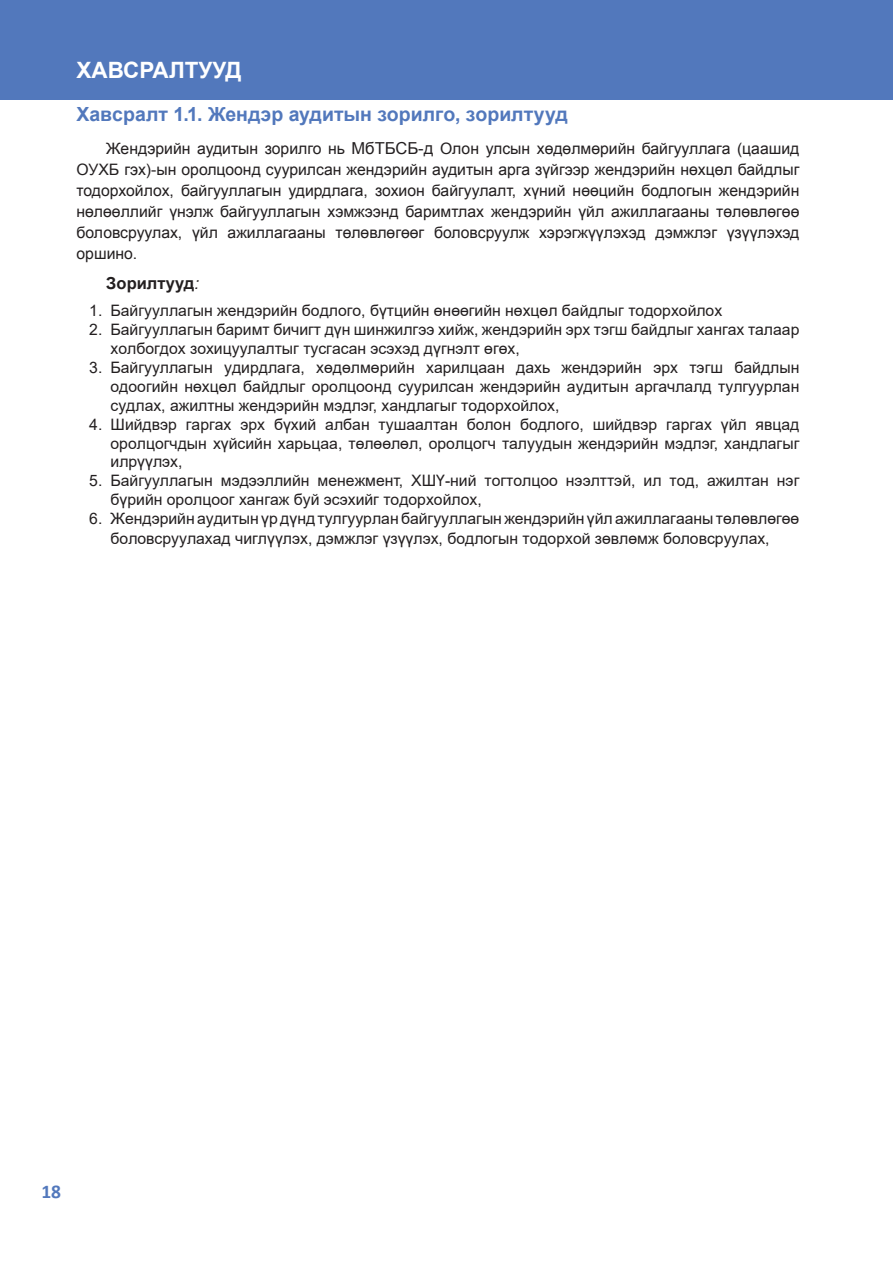
<style>
.page{position:relative;width:893px;height:1263px;background:#fff}
.page>*{position:absolute;margin:0;border:0;box-sizing:border-box;transform-origin:0 0}
.garchig{font:700 22.5px "Mogul Arial";color:#fff}
.Paragraph_Style_9{font:700 19.5px "Mogul Arial";color:#5278bc}
.t1{font:700 19.5px "Calibri";color:#5278bc}
.bold{font:700 16.5px "Mogul Arial";color:#231f20}
.t2{font:15.75px/18.9px "Arial";color:#231f20}
.text{font:15.75px/21px "Mogul Arial";color:#231f20;text-align:justify}
.s1{font-size:16.5px}
.s2{font-weight:400;font-style:italic}
</style>
<div class="page">
<div style="left:0;top:0;width:893px;height:100px;background:#5278bc"></div>
<p class="garchig" style="left:77px;top:55px;width:166px">ХАВСРАЛТУУД</p>
<p class="Paragraph_Style_9" style="left:77px;top:101px;width:493px">Хавсралт 1.1. Жендэр аудитын зорилго, зорилтууд</p>
<p class="text" style="left:77px;top:138px;width:724px;text-indent:30px">Жендэрийн аудитын зорилго нь <span class="s1">МбТБСБ-д</span> Олон улсын хөдөлмөрийн байгууллага (цаашид ОУХБ гэх)-ын оролцоонд суурилсан жендэрийн аудитын арга зүйгээр жендэрийн нөхцөл байдлыг тодорхойлох, байгууллагын удирдлага, зохион байгуулалт, хүний нөөцийн бодлогын жендэрийн нөлөөллийг үнэлж байгууллагын хэмжээнд баримтлах жендэрийн үйл ажиллагааны төлөвлөгөө боловсруулах, үйл ажиллагааны төлөвлөгөөг боловсруулж хэрэгжүүлэхэд дэмжлэг үзүүлэхэд оршино.</p>
<p class="bold" style="left:106px;top:272px;width:94px">Зорилтууд<span class="s2">:</span></p>
<p class="t2" style="left:89px;top:301px;width:634px">1. Байгууллагын жендэрийн бодлого, бүтцийн өнөөгийн нөхцөл байдлыг тодорхойлох</p>
<p class="t2" style="left:111px;top:320px;width:690px;text-indent:-21px">2. Байгууллагын баримт бичигт дүн шинжилгээ хийж, жендэрийн эрх тэгш байдлыг хангах талаар холбогдох зохицуулалтыг тусгасан эсэхэд дүгнэлт өгөх,</p>
<p class="t2" style="left:111px;top:358px;width:690px;text-align:justify;text-indent:-21px">3. Байгууллагын удирдлага, хөдөлмөрийн харилцаан дахь жендэрийн эрх тэгш байдлын одоогийн нөхцөл байдлыг оролцоонд суурилсан жендэрийн аудитын аргачлалд тулгуурлан судлах, ажилтны жендэрийн мэдлэг, хандлагыг тодорхойлох,</p>
<p class="t2" style="left:111px;top:414px;width:690px;text-align:justify;text-indent:-21px">4. Шийдвэр гаргах эрх бүхий албан тушаалтан болон бодлого, шийдвэр гаргах үйл явцад оролцогчдын хүйсийн харьцаа, төлөөлөл, оролцогч талуудын жендэрийн мэдлэг, хандлагыг илрүүлэх,</p>
<p class="t2" style="left:111px;top:471px;width:690px;text-indent:-21px">5. Байгууллагын мэдээллийн менежмент, ХШҮ-ний тогтолцоо нээлттэй, ил тод, ажилтан нэг бүрийн оролцоог хангаж буй эсэхийг тодорхойлох,</p>
<p class="t2" style="left:89px;top:509px;width:712px;line-height:19.5px;text-align:center">6. Жендэрийн аудитын үр дүнд тулгуурлан байгууллагынжендэрийн үйл ажиллагааны төлөвлөгөө боловсруулахад чиглүүлэх, дэмжлэг үзүүлэх, бодлогын тодорхой зөвлөмж боловсруулах,</p>
<p class="t1" style="left:41px;top:1178px;width:21px">18</p>
</div>
